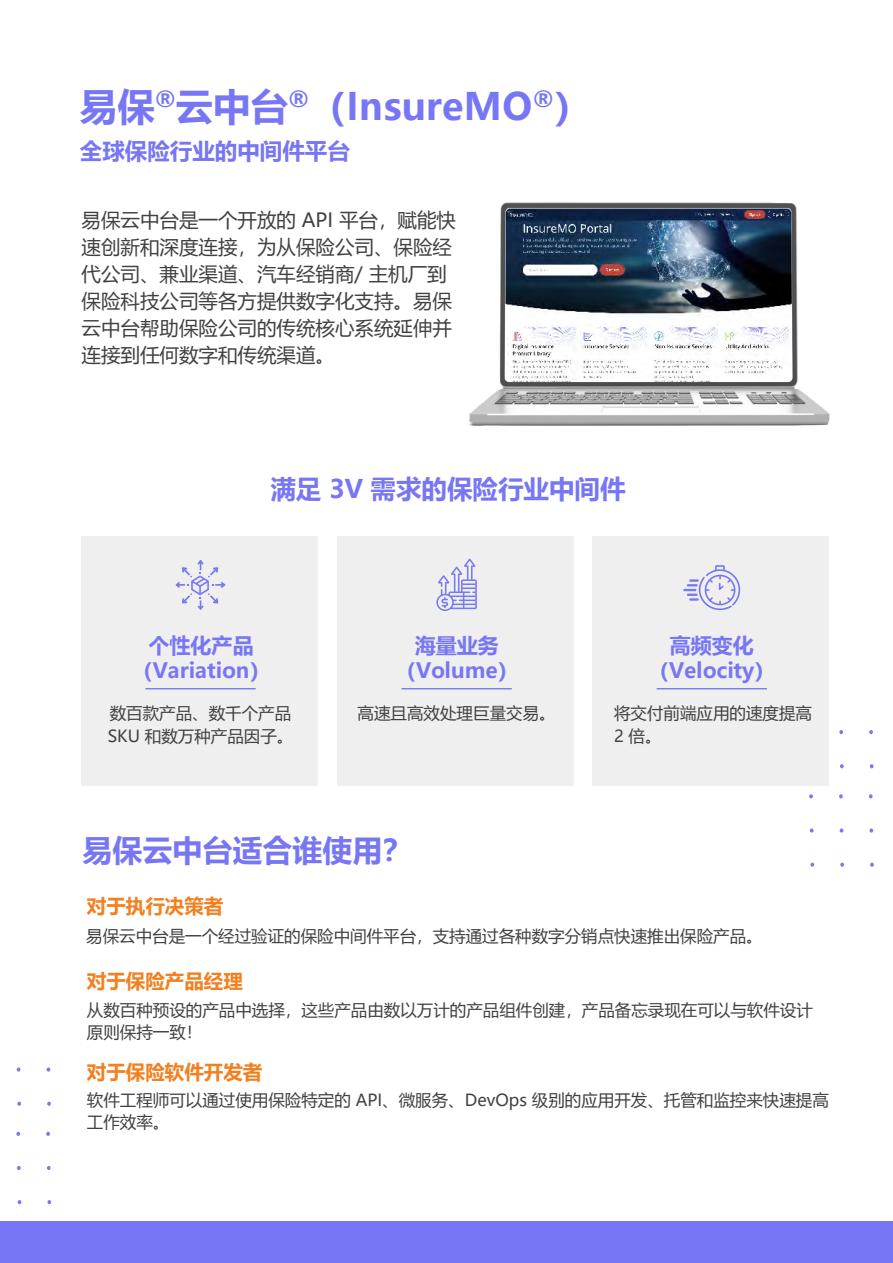
<style>
.page{position:relative;width:893px;height:1263px;background:#fff}
.page>*{position:absolute;margin:0;border:0;box-sizing:border-box;transform-origin:0 0}
.t1{font:700 37.5px "Microsoft Ya Hei";color:#7776f5}
.t2{font:700 30px "Microsoft Ya Hei";color:#7776f5}
.t3{font:700 25.5px "Microsoft Ya Hei";color:#7776f5}
.t4{font:700 22.5px "Microsoft Ya Hei";color:#7776f5}
.t5{font:700 21px/25.2px "Microsoft Ya Hei";color:#7776f5;text-align:center}
.t6{font:19.5px/27px "Microsoft Ya Hei";color:#414042}
.t7{font:700 19.5px "Microsoft Ya Hei";color:#f38020}
.t8{font:16.5px/22.5px "Microsoft Ya Hei";color:#414042}
</style>
<div class="page">
<svg style="left:839px;top:730px;width:4px;height:4px"></svg>
<svg style="left:840px;top:764px;width:4px;height:4px"></svg>
<svg style="left:869px;top:730px;width:4px;height:4px"></svg>
<svg style="left:870px;top:764px;width:3px;height:4px"></svg>
<svg style="left:809px;top:794px;width:4px;height:4px"></svg>
<svg style="left:810px;top:828px;width:4px;height:5px"></svg>
<svg style="left:810px;top:862px;width:4px;height:5px"></svg>
<svg style="left:839px;top:794px;width:4px;height:4px"></svg>
<svg style="left:840px;top:828px;width:3px;height:5px"></svg>
<svg style="left:840px;top:862px;width:4px;height:5px"></svg>
<svg style="left:869px;top:794px;width:4px;height:4px"></svg>
<svg style="left:869px;top:828px;width:4px;height:5px"></svg>
<svg style="left:870px;top:862px;width:4px;height:5px"></svg>
<div style="left:82px;top:536px;width:236px;height:250px;background:#efefef"></div>
<div style="left:337px;top:536px;width:237px;height:250px;background:#efefef"></div>
<div style="left:592px;top:536px;width:237px;height:250px;background:#efefef"></div>
<svg style="left:17px;top:1067px;width:3px;height:4px"></svg>
<svg style="left:17px;top:1101px;width:4px;height:5px"></svg>
<svg style="left:47px;top:1067px;width:3px;height:4px"></svg>
<svg style="left:47px;top:1101px;width:4px;height:5px"></svg>
<svg style="left:16px;top:1132px;width:4px;height:4px"></svg>
<svg style="left:17px;top:1166px;width:4px;height:4px"></svg>
<svg style="left:18px;top:1200px;width:3px;height:4px"></svg>
<svg style="left:46px;top:1132px;width:4px;height:4px"></svg>
<svg style="left:47px;top:1166px;width:4px;height:4px"></svg>
<svg style="left:47px;top:1200px;width:4px;height:4px"></svg>
<div style="left:0;top:1221px;width:893px;height:42px;background:#7776f5"></div>
<img style="left:468px;top:202px;width:362px;height:224px">
<img style="left:505px;top:209px;width:287px;height:173px">
<svg style="left:683px;top:565px;width:57px;height:45px"></svg>
<svg style="left:176px;top:560px;width:50px;height:50px"></svg>
<svg style="left:436px;top:559px;width:41px;height:52px"></svg>
<hr style="left:145px;top:688px;width:111px;height:1px;background:#777af1">
<hr style="left:402px;top:688px;width:110px;height:1px;background:#777af1">
<hr style="left:657px;top:688px;width:110px;height:1px;background:#777af1">
<h1 class="t1" style="left:80px;top:80px;width:513px">易保<sup>®</sup>云中台<sup>®</sup>（InsureMO<sup>®</sup>）</h1>
<h3 class="t4" style="left:80px;top:135px;width:271px">全球保险行业的中间件平台</h3>
<p class="t6" style="left:82px;top:206px;width:376px">易保云中台是一个开放的 API 平台，赋能快速创新和深度连接，为从保险公司、保险经代公司、兼业渠道、汽车经销商/ 主机厂到保险科技公司等各方提供数字化支持。易保云中台帮助保险公司的传统核心系统延伸并连接到任何数字和传统渠道。</p>
<h3 class="t3" style="left:270px;top:471px;width:357px">满足 3V 需求的保险行业中间件</h3>
<p class="t5" style="left:132px;top:632px;width:140px">个性化产品（Variation）</p>
<p class="t5" style="left:395px;top:632px;width:125px">海量业务（Volume）</p>
<p class="t5" style="left:648px;top:632px;width:129px">高频变化（Velocity）</p>
<p class="t8" style="left:108px;top:701px;width:187px">数百款产品、数千个产品<br>SKU 和数万种产品因子。</p>
<p class="t8" style="left:358px;top:701px;width:199px">高速且高效处理巨量交易。</p>
<h2 class="t2" style="left:82px;top:829px;width:331px">易保云中台适合谁使用？</h2>
<p class="t7" style="left:87px;top:892px;width:138px">对于执行决策者</p>
<p class="t8" style="left:614px;top:701px;width:199px">将交付前端应用的速度提高<br>2 倍。</p>
<p class="t8" style="left:86px;top:925px;width:678px">易保云中台是一个经过验证的保险中间件平台，支持通过各种数字分销点快速推出保险产品。</p>
<p class="t7" style="left:87px;top:968px;width:157px">对于保险产品经理</p>
<p class="t8" style="left:87px;top:998px;width:728px">从数百种预设的产品中选择，这些产品由数以万计的产品组件创建，产品备忘录现在可以与软件设计原则保持一致！</p>
<p class="t7" style="left:87px;top:1058px;width:177px">对于保险软件开发者</p>
<p class="t8" style="left:87px;top:1088px;width:744px">软件工程师可以通过使用保险特定的 API、微服务、DevOps 级别的应用开发、托管和监控来快速提高工作效率。</p>
</div>
